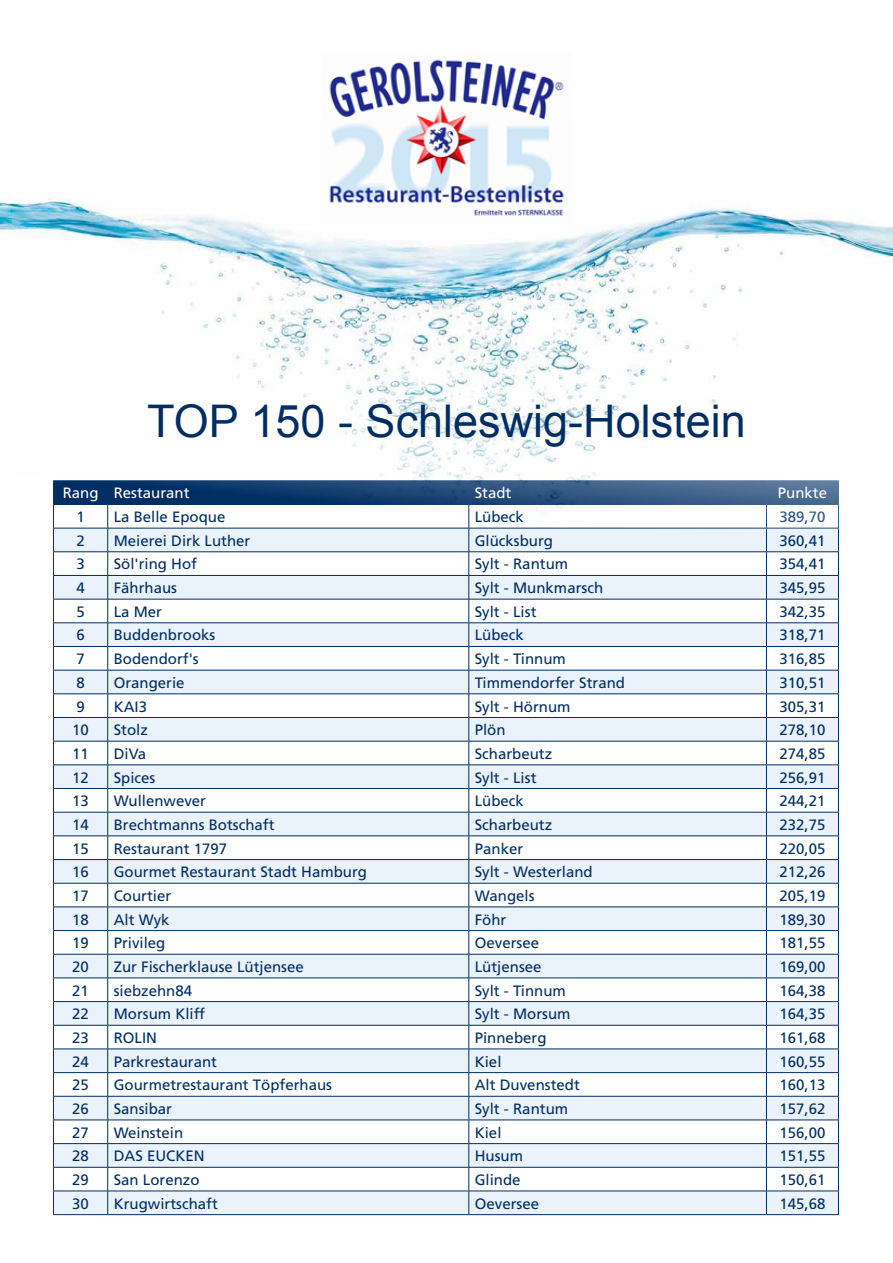
<style>
.page{position:relative;width:893px;height:1263px;background:#fff}
.page>*{position:absolute;margin:0;border:0;box-sizing:border-box;transform-origin:0 0}
.t1{font:45px "Arial";color:#002e63}
.t2{font:15px "Frutiger";color:#002e63}
.t3{font:15px "Frutiger CE";color:#fff}
</style>
<div class="page">
<svg style="left:53px;top:529px;width:786px;height:685px"></svg>
<hr style="left:53px;top:1214px;width:55px;height:1px;background:#002e63">
<hr style="left:108px;top:1214px;width:361px;height:1px;background:#002e63">
<hr style="left:469px;top:1214px;width:297px;height:1px;background:#002e63">
<hr style="left:766px;top:1214px;width:73px;height:1px;background:#002e63">
<img style="left:0;top:199px;width:893px;height:330px">
<img style="left:322px;top:59px;width:249px;height:165px">
<h1 class="t1" style="left:147px;top:391px;width:600px">TOP 150 - Schleswig-Holstein</h1>
<p class="t3" style="left:63px;top:484px;width:128px">Rang Restaurant</p>
<p class="t3" style="left:475px;top:484px;width:38px">Stadt</p>
<p class="t3" style="left:778px;top:484px;width:51px">Punkte</p>
<p class="t2" style="left:76px;top:508px;width:10px">1</p>
<p class="t2" style="left:114px;top:508px;width:113px">La Belle Epoque</p>
<p class="t2" style="left:475px;top:508px;width:51px">Lübeck</p>
<p class="t2" style="left:779px;top:508px;width:47px">389,70</p>
<p class="t2" style="left:76px;top:532px;width:10px">2</p>
<p class="t2" style="left:114px;top:532px;width:138px">Meierei Dirk Luther</p>
<p class="t2" style="left:475px;top:532px;width:80px">Glücksburg</p>
<p class="t2" style="left:779px;top:532px;width:47px">360,41</p>
<p class="t2" style="left:76px;top:555px;width:10px">3</p>
<p class="t2" style="left:114px;top:555px;width:85px">Söl'ring Hof</p>
<p class="t2" style="left:475px;top:555px;width:95px">Sylt - Rantum</p>
<p class="t2" style="left:779px;top:555px;width:47px">354,41</p>
<p class="t2" style="left:76px;top:579px;width:10px">4</p>
<p class="t2" style="left:114px;top:579px;width:65px">Fährhaus</p>
<p class="t2" style="left:475px;top:579px;width:130px">Sylt - Munkmarsch</p>
<p class="t2" style="left:779px;top:579px;width:47px">345,95</p>
<p class="t2" style="left:76px;top:603px;width:10px">5</p>
<p class="t2" style="left:114px;top:603px;width:50px">La Mer</p>
<p class="t2" style="left:475px;top:603px;width:63px">Sylt - List</p>
<p class="t2" style="left:779px;top:603px;width:47px">342,35</p>
<p class="t2" style="left:76px;top:626px;width:10px">6</p>
<p class="t2" style="left:114px;top:626px;width:103px">Buddenbrooks</p>
<p class="t2" style="left:475px;top:626px;width:51px">Lübeck</p>
<p class="t2" style="left:779px;top:626px;width:47px">318,71</p>
<p class="t2" style="left:76px;top:650px;width:10px">7</p>
<p class="t2" style="left:114px;top:650px;width:87px">Bodendorf's</p>
<p class="t2" style="left:475px;top:650px;width:93px">Sylt - Tinnum</p>
<p class="t2" style="left:779px;top:650px;width:47px">316,85</p>
<p class="t2" style="left:76px;top:674px;width:10px">8</p>
<p class="t2" style="left:114px;top:674px;width:72px">Orangerie</p>
<p class="t2" style="left:475px;top:674px;width:152px">Timmendorfer Strand</p>
<p class="t2" style="left:779px;top:674px;width:47px">310,51</p>
<p class="t2" style="left:76px;top:697px;width:10px">9</p>
<p class="t2" style="left:114px;top:697px;width:35px">KAI3</p>
<p class="t2" style="left:475px;top:697px;width:97px">Sylt - Hörnum</p>
<p class="t2" style="left:779px;top:697px;width:47px">305,31</p>
<p class="t2" style="left:72px;top:721px;width:18px">10</p>
<p class="t2" style="left:114px;top:721px;width:36px">Stolz</p>
<p class="t2" style="left:475px;top:721px;width:32px">Plön</p>
<p class="t2" style="left:779px;top:721px;width:47px">278,10</p>
<p class="t2" style="left:72px;top:745px;width:18px">11</p>
<p class="t2" style="left:114px;top:745px;width:34px">DiVa</p>
<p class="t2" style="left:475px;top:745px;width:79px">Scharbeutz</p>
<p class="t2" style="left:779px;top:745px;width:47px">274,85</p>
<p class="t2" style="left:72px;top:768px;width:18px">12</p>
<p class="t2" style="left:114px;top:768px;width:43px">Spices</p>
<p class="t2" style="left:475px;top:768px;width:63px">Sylt - List</p>
<p class="t2" style="left:779px;top:768px;width:47px">256,91</p>
<p class="t2" style="left:72px;top:792px;width:18px">13</p>
<p class="t2" style="left:114px;top:792px;width:94px">Wullenwever</p>
<p class="t2" style="left:475px;top:792px;width:51px">Lübeck</p>
<p class="t2" style="left:779px;top:792px;width:47px">244,21</p>
<p class="t2" style="left:72px;top:816px;width:18px">14</p>
<p class="t2" style="left:114px;top:816px;width:162px">Brechtmanns Botschaft</p>
<p class="t2" style="left:475px;top:816px;width:79px">Scharbeutz</p>
<p class="t2" style="left:779px;top:816px;width:47px">232,75</p>
<p class="t2" style="left:72px;top:839px;width:18px">15</p>
<p class="t2" style="left:114px;top:839px;width:115px">Restaurant 1797</p>
<p class="t2" style="left:475px;top:839px;width:50px">Panker</p>
<p class="t2" style="left:779px;top:839px;width:47px">220,05</p>
<p class="t2" style="left:72px;top:863px;width:18px">16</p>
<p class="t2" style="left:114px;top:863px;width:255px">Gourmet Restaurant Stadt Hamburg</p>
<p class="t2" style="left:475px;top:863px;width:119px">Sylt - Westerland</p>
<p class="t2" style="left:779px;top:863px;width:47px">212,26</p>
<p class="t2" style="left:72px;top:887px;width:18px">17</p>
<p class="t2" style="left:114px;top:887px;width:59px">Courtier</p>
<p class="t2" style="left:475px;top:887px;width:61px">Wangels</p>
<p class="t2" style="left:779px;top:887px;width:47px">205,19</p>
<p class="t2" style="left:72px;top:910px;width:18px">18</p>
<p class="t2" style="left:114px;top:910px;width:57px">Alt Wyk</p>
<p class="t2" style="left:475px;top:910px;width:33px">Föhr</p>
<p class="t2" style="left:779px;top:910px;width:47px">189,30</p>
<p class="t2" style="left:72px;top:934px;width:18px">19</p>
<p class="t2" style="left:114px;top:934px;width:53px">Privileg</p>
<p class="t2" style="left:475px;top:934px;width:66px">Oeversee</p>
<p class="t2" style="left:779px;top:934px;width:47px">181,55</p>
<p class="t2" style="left:72px;top:958px;width:18px">20</p>
<p class="t2" style="left:114px;top:958px;width:192px">Zur Fischerklause Lütjensee</p>
<p class="t2" style="left:475px;top:958px;width:68px">Lütjensee</p>
<p class="t2" style="left:779px;top:958px;width:47px">169,00</p>
<p class="t2" style="left:72px;top:981px;width:18px">21</p>
<p class="t2" style="left:114px;top:981px;width:80px">siebzehn84</p>
<p class="t2" style="left:475px;top:981px;width:93px">Sylt - Tinnum</p>
<p class="t2" style="left:779px;top:981px;width:47px">164,38</p>
<p class="t2" style="left:72px;top:1005px;width:18px">22</p>
<p class="t2" style="left:114px;top:1005px;width:93px">Morsum Kliff</p>
<p class="t2" style="left:475px;top:1005px;width:97px">Sylt - Morsum</p>
<p class="t2" style="left:779px;top:1005px;width:47px">164,35</p>
<p class="t2" style="left:72px;top:1029px;width:18px">23</p>
<p class="t2" style="left:114px;top:1029px;width:45px">ROLIN</p>
<p class="t2" style="left:475px;top:1029px;width:73px">Pinneberg</p>
<p class="t2" style="left:779px;top:1029px;width:47px">161,68</p>
<p class="t2" style="left:72px;top:1052px;width:18px">24</p>
<p class="t2" style="left:114px;top:1052px;width:105px">Parkrestaurant</p>
<p class="t2" style="left:475px;top:1052px;width:28px">Kiel</p>
<p class="t2" style="left:779px;top:1052px;width:47px">160,55</p>
<p class="t2" style="left:72px;top:1076px;width:18px">25</p>
<p class="t2" style="left:114px;top:1076px;width:220px">Gourmetrestaurant Töpferhaus</p>
<p class="t2" style="left:475px;top:1076px;width:107px">Alt Duvenstedt</p>
<p class="t2" style="left:779px;top:1076px;width:47px">160,13</p>
<p class="t2" style="left:72px;top:1100px;width:18px">26</p>
<p class="t2" style="left:114px;top:1100px;width:60px">Sansibar</p>
<p class="t2" style="left:475px;top:1100px;width:95px">Sylt - Rantum</p>
<p class="t2" style="left:779px;top:1100px;width:47px">157,62</p>
<p class="t2" style="left:72px;top:1123px;width:18px">27</p>
<p class="t2" style="left:114px;top:1123px;width:71px">Weinstein</p>
<p class="t2" style="left:475px;top:1123px;width:28px">Kiel</p>
<p class="t2" style="left:779px;top:1123px;width:47px">156,00</p>
<p class="t2" style="left:72px;top:1147px;width:18px">28</p>
<p class="t2" style="left:114px;top:1147px;width:92px">DAS EUCKEN</p>
<p class="t2" style="left:475px;top:1147px;width:50px">Husum</p>
<p class="t2" style="left:779px;top:1147px;width:47px">151,55</p>
<p class="t2" style="left:72px;top:1171px;width:18px">29</p>
<p class="t2" style="left:114px;top:1171px;width:87px">San Lorenzo</p>
<p class="t2" style="left:475px;top:1171px;width:47px">Glinde</p>
<p class="t2" style="left:779px;top:1171px;width:47px">150,61</p>
<p class="t2" style="left:72px;top:1194px;width:18px">30</p>
<p class="t2" style="left:114px;top:1194px;width:106px">Krugwirtschaft</p>
<p class="t2" style="left:475px;top:1194px;width:66px">Oeversee</p>
<p class="t2" style="left:779px;top:1194px;width:47px">145,68</p>
</div>
